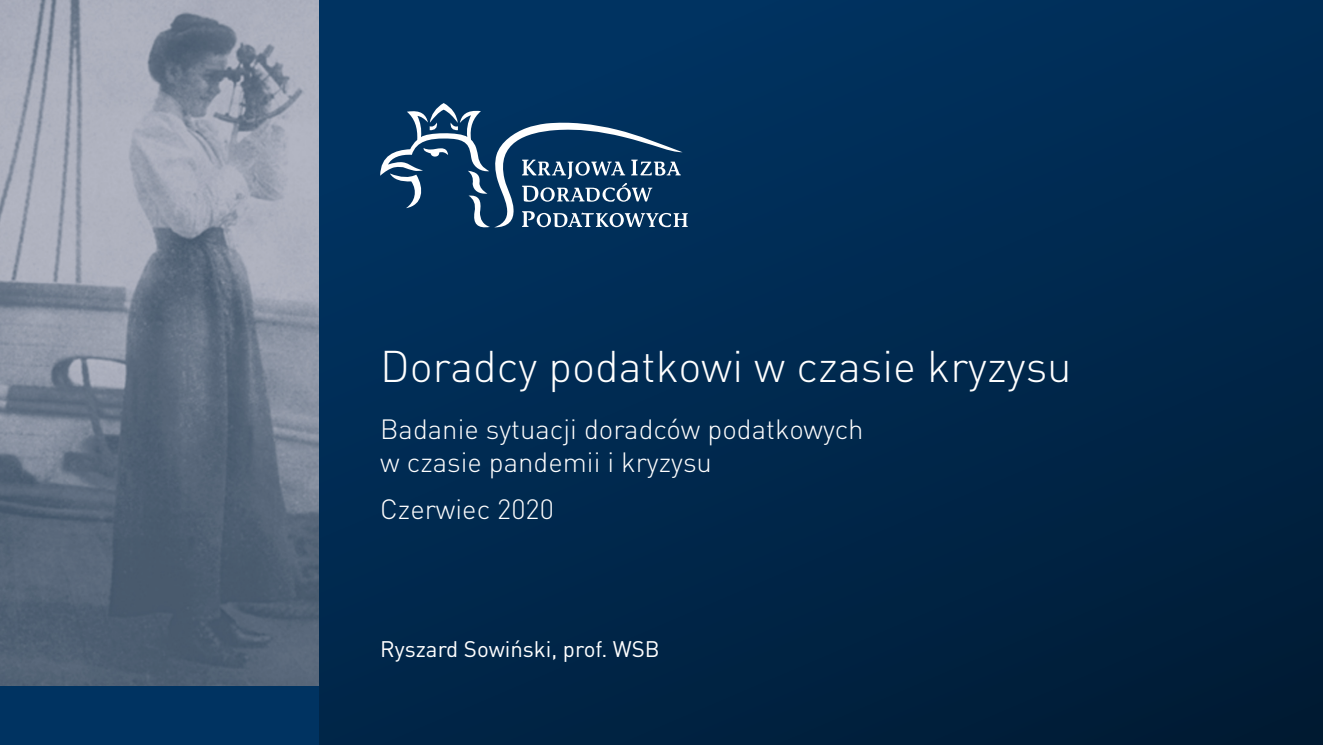
<style>
.page{position:relative;width:1323px;height:745px;background:#fff}
.page>*{position:absolute;margin:0;border:0;box-sizing:border-box;transform-origin:0 0}
.t1{font:300 43.75px "DIN Pro";color:#fff}
.t2{font:300 27.5px/32.5px "DIN Pro";color:#fff}
.t3{font:22.25px "DIN Pro";color:#fff}
</style>
<div class="page">
<div style="left:259px;top:0;width:1064px;height:744px;background:linear-gradient(to bottom,#00315f,#00203e)"></div>
<svg style="left:380px;top:103px;width:308px;height:126px;background:#285177"></svg>
<div style="left:0;top:685px;width:319px;height:59px;background:#003361"></div>
<svg style="left:0;top:0;width:319px;height:685px;background:#7a8495"></svg>
<h1 class="t1" style="left:380px;top:336px;width:693px">Doradcy podatkowi w czasie kryzysu</h1>
<p class="t2" style="left:380px;top:411px;width:485px">Badanie sytuacji doradców podatkowych w czasie pandemii i kryzysu</p>
<p class="t2" style="left:380px;top:491px;width:175px">Czerwiec 2020</p>
<p class="t3" style="left:380px;top:633px;width:281px">Ryszard Sowiński, prof. WSB</p>
</div>
